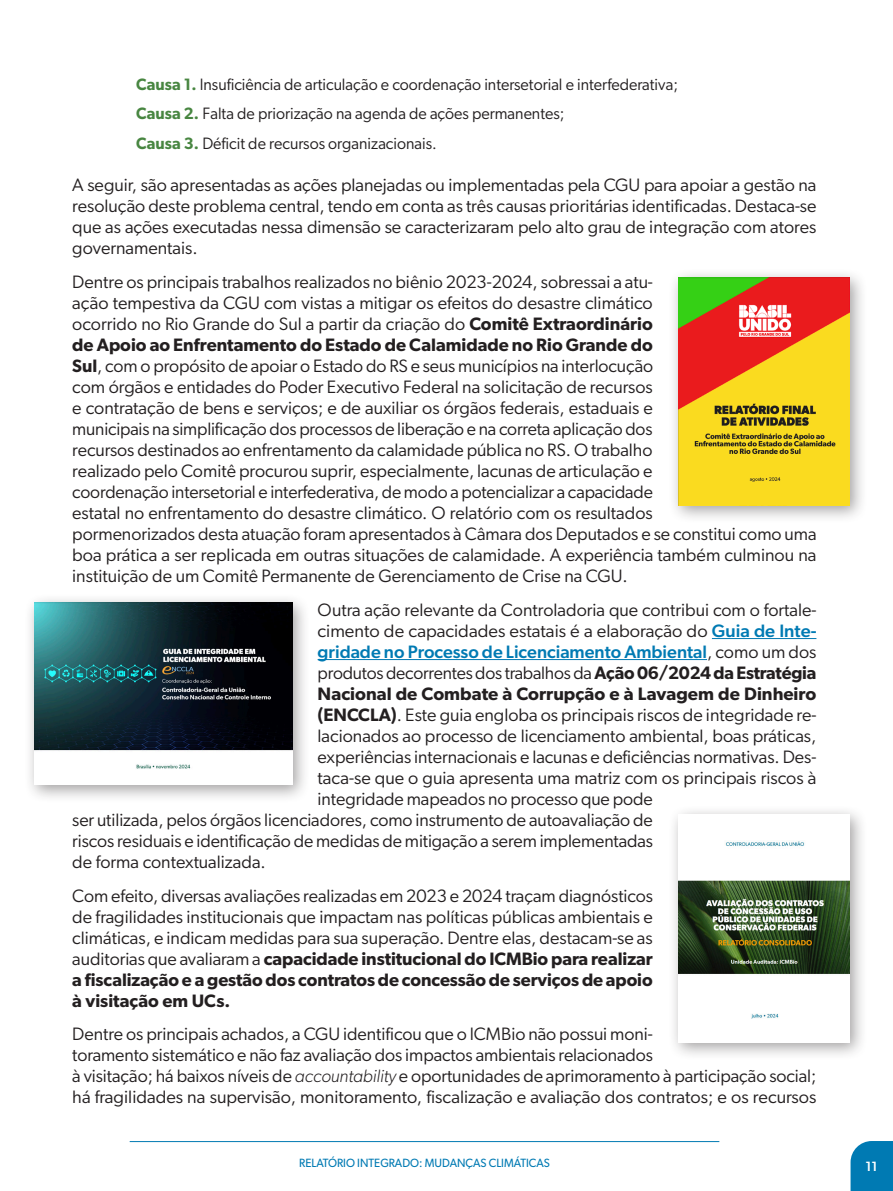
<style>
.page{position:relative;width:893px;height:1191px;background:#fff}
.page>*{position:absolute;margin:0;border:0;box-sizing:border-box;transform-origin:0 0}
.TEXTO_CORRENTE{font:18px/21px "Gibson";color:#231f20;text-align:justify}
.TEXTO_CORRENTE-2{font:500 18px "Gibson";color:#007ab3}
.TEXTO_CORRENTE-3{font:600 18px "Gibson";color:#231f20}
.TEXTO_CORRENTE_RECUADO{font:16.5px "Gibson";color:#231f20}
.t1{font:500 13.5px "Gibson";color:#fff}
.t2{font:12px "Gibson";color:#007ab3;scale:.95 1}
.s1{font-weight:600;color:#488641}
.s2{font-weight:600}
.s3{font-weight:500;color:#007ab3}
.s4{font-weight:400;color:#231f20}
.s5{font-weight:300;font-style:italic}
</style>
<div class="page">
<svg style="left:850px;top:1141px;width:43px;height:50px"></svg>
<hr style="left:130px;top:1141px;width:589px;height:1px;background:#007ab3">
<hr style="left:712px;top:638px;width:104px;height:1px;background:#007ab3">
<hr style="left:318px;top:659px;width:389px;height:1px;background:#007ab3">
<div style="left:24px;top:593px;width:286px;height:210px;background:#231f20;opacity:.42"></div>
<img style="left:34px;top:602px;width:258px;height:183px">
<div style="left:668px;top:267px;width:199px;height:257px;background:#231f20;opacity:.42"></div>
<img style="left:678px;top:277px;width:171px;height:228px">
<div style="left:668px;top:804px;width:199px;height:257px;background:#231f20;opacity:.42"></div>
<img style="left:678px;top:814px;width:171px;height:228px">
<p class="TEXTO_CORRENTE_RECUADO" style="left:136px;top:74px;width:543px"><span class="s1">Causa 1.</span> Insuficiência de articulação e coordenação intersetorial e interfederativa;</p>
<p class="TEXTO_CORRENTE_RECUADO" style="left:136px;top:104px;width:430px"><span class="s1">Causa 2.</span> Falta de priorização na agenda de ações permanentes;</p>
<p class="TEXTO_CORRENTE_RECUADO" style="left:136px;top:133px;width:302px"><span class="s1">Causa 3.</span> Déficit de recursos organizacionais.</p>
<p class="TEXTO_CORRENTE" style="left:72px;top:174px;width:746px">A seguir, são apresentadas as ações planejadas ou implementadas pela CGU para apoiar a gestão na resolução deste problema central, tendo em conta as três causas prioritárias identificadas. Destaca-se que as ações executadas nessa dimensão se caracterizaram pelo alto grau de integração com atores governamentais.</p>
<p class="TEXTO_CORRENTE" style="left:72px;top:271px;width:746px;text-align:left">Dentre os principais trabalhos realizados no biênio 2023-2024, sobressai a atu-<br>ação tempestiva da CGU com vistas a mitigar os efeitos do desastre climático<br>ocorrido no Rio Grande do Sul a partir da criação do <span class="s2">Comitê Extraordinário<br>de Apoio ao Enfrentamento do Estado de Calamidade no Rio Grande do<br>Sul</span>, com o propósito de apoiar o Estado do RS e seus municípios na interlocução<br>com órgãos e entidades do Poder Executivo Federal na solicitação de recursos<br>e contratação de bens e serviços; e de auxiliar os órgãos federais, estaduais e<br>municipais na simplificação dos processos de liberação e na correta aplicação dos<br>recursos destinados ao enfrentamento da calamidade pública no RS. O trabalho<br>realizado pelo Comitê procurou suprir, especialmente, lacunas de articulação e<br>coordenação intersetorial e interfederativa, de modo a potencializar a capacidade<br>estatal no enfrentamento do desastre climático. O relatório com os resultados<br>pormenorizados desta atuação foram apresentados à Câmara dos Deputados e se constitui como uma boa prática a ser replicada em outras situações de calamidade. A experiência também culminou na instituição de um Comitê Permanente de Gerenciamento de Crise na CGU.</p>
<p class="TEXTO_CORRENTE" style="left:318px;top:599px;width:500px">Outra ação relevante da Controladoria que contribui com o fortale-</p>
<p class="TEXTO_CORRENTE" style="left:318px;top:620px;width:500px">cimento de capacidades estatais é a elaboração do <span class="s3">Guia de Inte-</span></p>
<p class="TEXTO_CORRENTE-2" style="left:318px;top:641px;width:500px">gridade no Processo de Licenciamento Ambiental<span class="s4">, como um dos</span></p>
<p class="TEXTO_CORRENTE" style="left:318px;top:662px;width:500px">produtos decorrentes dos trabalhos da <span class="s2">Ação 06/2024 da Estratégia</span></p>
<p class="TEXTO_CORRENTE-3" style="left:318px;top:683px;width:500px">Nacional de Combate à Corrupção e à Lavagem de Dinheiro</p>
<p class="TEXTO_CORRENTE" style="left:318px;top:704px;width:500px"><span class="s2">(ENCCLA)</span>. Este guia engloba os principais riscos de integridade re-</p>
<p class="TEXTO_CORRENTE" style="left:318px;top:725px;width:500px">lacionados ao processo de licenciamento ambiental, boas práticas,</p>
<p class="TEXTO_CORRENTE" style="left:318px;top:746px;width:500px">experiências internacionais e lacunas e deficiências normativas. Des-</p>
<p class="TEXTO_CORRENTE" style="left:318px;top:767px;width:500px">taca-se que o guia apresenta uma matriz com os principais riscos à</p>
<p class="TEXTO_CORRENTE" style="left:318px;top:788px;width:337px">integridade mapeados no processo que pode</p>
<p class="TEXTO_CORRENTE" style="left:72px;top:809px;width:582px">ser utilizada, pelos órgãos licenciadores, como instrumento de autoavaliação de</p>
<p class="TEXTO_CORRENTE" style="left:72px;top:830px;width:582px">riscos residuais e identificação de medidas de mitigação a serem implementadas</p>
<p class="TEXTO_CORRENTE" style="left:72px;top:851px;width:195px">de forma contextualizada.</p>
<p class="TEXTO_CORRENTE" style="left:72px;top:884px;width:582px">Com efeito, diversas avaliações realizadas em 2023 e 2024 traçam diagnósticos de fragilidades institucionais que impactam nas políticas públicas ambientais e climáticas, e indicam medidas para sua superação. Dentre elas, destacam-se as auditorias que avaliaram a <span class="s2">capacidade institucional do ICMBio para realizar a fiscalização e a gestão dos contratos de concessão de serviços de apoio à visitação em UCs.</span></p>
<p class="TEXTO_CORRENTE" style="left:72px;top:1023px;width:746px;text-align:left">Dentre os principais achados, a CGU identificou que o ICMBio não possui moni-<br>toramento sistemático e não faz avaliação dos impactos ambientais relacionados<br>à visitação; há baixos níveis de <span class="s5">accountability</span> e oportunidades de aprimoramento à participação social; há fragilidades na supervisão, monitoramento, fiscalização e avaliação dos contratos; e os recursos</p>
<p class="t2" style="left:299px;top:1155px;width:265px">RELATÓRIO INTEGRADO: MUDANÇAS CLIMÁTICAS</p>
<p class="t1" style="left:865px;top:1158px;width:14px">11</p>
</div>
